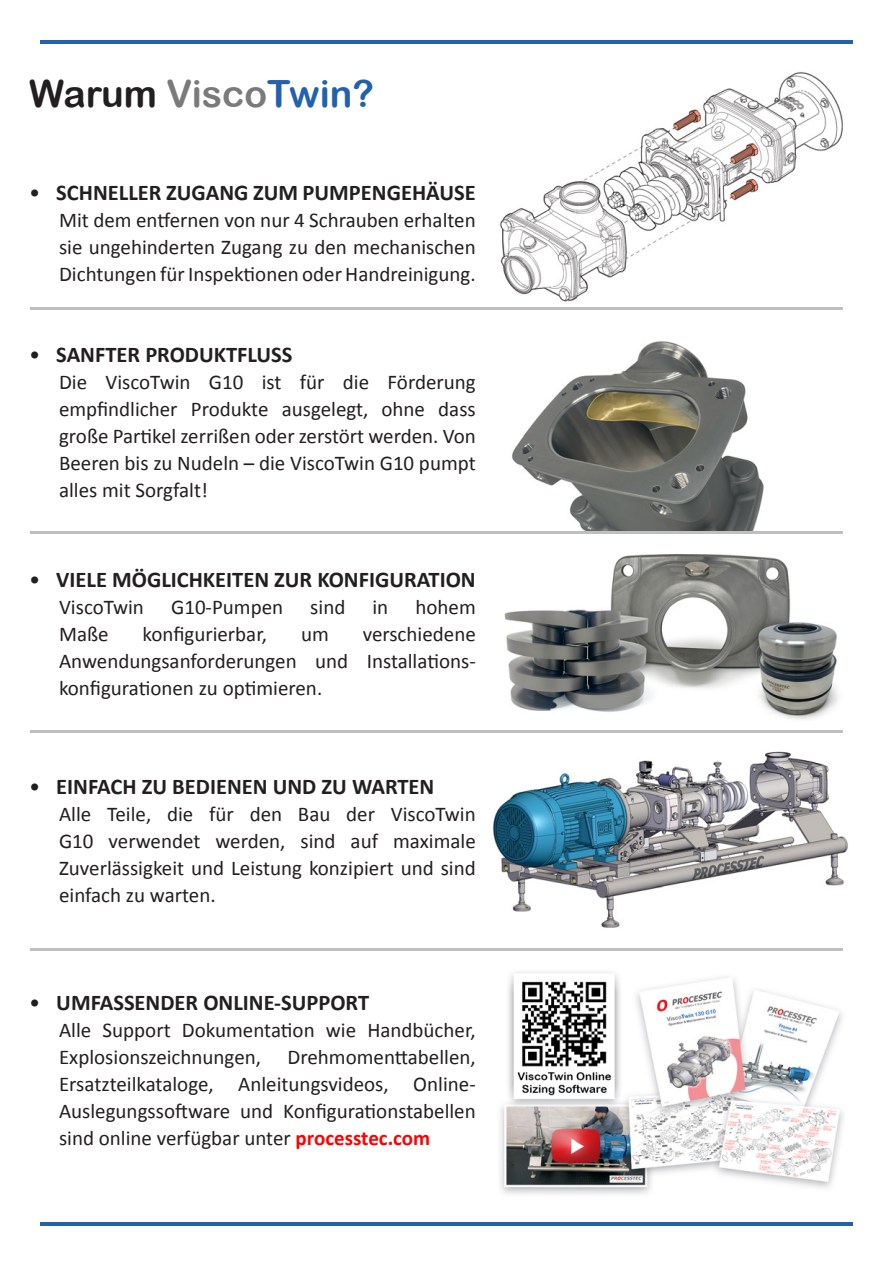
<style>
.page{position:relative;width:893px;height:1263px;background:#fff}
.page>*{position:absolute;margin:0;border:0;box-sizing:border-box;transform-origin:0 0}
.TOC_Subheader{font:37.5px "Arial Rounded MT Bold";color:#231f20}
.t1{font:700 22.5px "Calibri";color:#231f20}
.TOC_Subheader-2{font:21px/27px "Calibri";color:#231f20;text-align:justify}
.s1{color:#7a7a7e}
.s2{color:#2161ae}
.s3{font-weight:400}
.s4{font-weight:700;color:#f00}
</style>
<div class="page">
<hr style="left:40px;top:1222px;width:813px;height:3px;background:#2161ae">
<hr style="left:40px;top:40px;width:813px;height:3px;background:#2161ae">
<img style="left:504px;top:554px;width:334px;height:166px">
<hr style="left:30px;top:308px;width:812px;height:2px;background:#bebfc2">
<hr style="left:30px;top:531px;width:812px;height:2px;background:#bebfc2">
<hr style="left:30px;top:731px;width:812px;height:2px;background:#bebfc2">
<hr style="left:30px;top:949px;width:812px;height:2px;background:#bebfc2">
<img style="left:500px;top:72px;width:343px;height:229px">
<img style="left:512px;top:341px;width:252px;height:190px">
<img style="left:493px;top:752px;width:355px;height:176px">
<img style="left:500px;top:972px;width:343px;height:222px">
<p class="TOC_Subheader" style="left:29px;top:72px;width:346px">Warum <span class="s1">Visco</span><span class="s2">Twin?</span></p>
<p class="t1" style="left:29px;top:177px;width:448px"><span class="s3">•</span> SCHNELLER ZUGANG ZUM PUMPENGEHÄUSE</p>
<p class="TOC_Subheader-2" style="left:59px;top:206px;width:418px">Mit dem entfernen von nur 4 Schrauben erhalten sie ungehinderten Zugang zu den mechanischen Dichtungen für Inspektionen oder Handreinigung.</p>
<p class="t1" style="left:29px;top:339px;width:265px"><span class="s3">•</span> SANFTER PRODUKTFLUSS</p>
<p class="TOC_Subheader-2" style="left:59px;top:368px;width:418px">Die ViscoTwin G10 ist für die Förderung empfindlicher Produkte ausgelegt, ohne dass große Partikel zerrißen oder zerstört werden. Von Beeren bis zu Nudeln – die ViscoTwin G10 pumpt alles mit Sorgfalt!</p>
<p class="t1" style="left:29px;top:564px;width:448px"><span class="s3">•</span> VIELE MÖGLICHKEITEN ZUR KONFIGURATION</p>
<p class="TOC_Subheader-2" style="left:59px;top:593px;width:86px">ViscoTwin</p>
<p class="TOC_Subheader-2" style="left:171px;top:593px;width:114px">G10-Pumpen</p>
<p class="TOC_Subheader-2" style="left:310px;top:593px;width:37px">sind</p>
<p class="TOC_Subheader-2" style="left:372px;top:593px;width:17px">in</p>
<p class="TOC_Subheader-2" style="left:415px;top:593px;width:62px">hohem</p>
<p class="TOC_Subheader-2" style="left:59px;top:620px;width:51px">Maße</p>
<p class="TOC_Subheader-2" style="left:143px;top:620px;width:126px">konfigurierbar,</p>
<p class="TOC_Subheader-2" style="left:301px;top:620px;width:29px">um</p>
<p class="TOC_Subheader-2" style="left:59px;top:620px;width:418px;text-indent:304px">verschiedene Anwendungsanforderungen und Installations&shy;konfigurationen zu optimieren.</p>
<p class="t1" style="left:29px;top:771px;width:407px"><span class="s3">•</span> EINFACH ZU BEDIENEN UND ZU WARTEN</p>
<p class="TOC_Subheader-2" style="left:59px;top:800px;width:418px">Alle Teile, die für den Bau der ViscoTwin G10 verwendet werden, sind auf maximale Zuverlässigkeit und Leistung konzipiert und sind einfach zu warten.</p>
<p class="t1" style="left:29px;top:987px;width:341px"><span class="s3">•</span> UMFASSENDER ONLINE-SUPPORT</p>
<p class="TOC_Subheader-2" style="left:59px;top:1016px;width:418px">Alle Support Dokumentation wie Handbücher,<br>Explosionszeichnungen,</p>
<p class="TOC_Subheader-2" style="left:59px;top:1043px;width:418px;text-indent:228px">Drehmomenttabellen, Ersatzteilkataloge, Anleitungsvideos, Online-Auslegungssoftware und Konfigurationstabellen sind online verfügbar unter <span class="s4">processtec.com</span></p>
</div>
